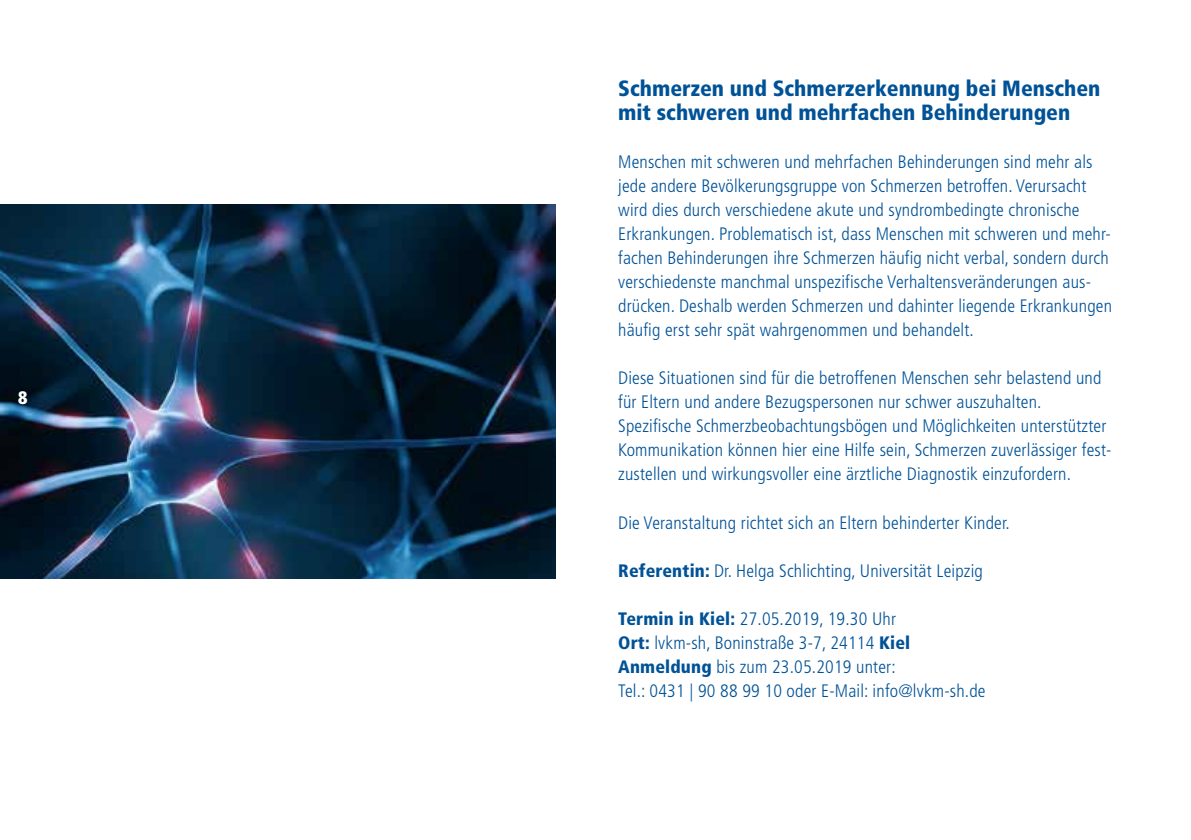
<style>
.page{position:relative;width:1191px;height:840px;background:#fff}
.page>*{position:absolute;margin:0;border:0;box-sizing:border-box;transform-origin:0 0}
.t1{font:900 condensed 22px/24px "Frutiger";color:#005297}
.t2{font:300 condensed 18px/24px "Frutiger";letter-spacing:.01em;color:#005297}
.t3{font:900 condensed 18px "Frutiger";color:#fff}
.s1{font-weight:900}
</style>
<div class="page">
<img style="left:0;top:204px;width:556px;height:374px">
<p class="t3" style="left:18px;top:386px;width:11px">8</p>
<p class="t1" style="left:618px;top:76px;width:484px">Schmerzen und Schmerzerkennung bei Menschen mit schweren und mehrfachen Behinderungen</p>
<p class="t2" style="left:618px;top:150px;width:495px">Menschen mit schweren und mehrfachen Behinderungen sind mehr als jede andere Bevölkerungsgruppe von Schmerzen betroffen. Verursacht wird dies durch verschiedene akute und syndrombedingte chronische Erkrankungen. Problematisch ist, dass Menschen mit schweren und mehr&shy;fachen Behinderungen ihre Schmerzen häufig nicht verbal, sondern durch verschiedenste manchmal unspezifische Verhaltensveränderungen aus&shy;drücken. Deshalb werden Schmerzen und dahinter liegende Erkrankungen häufig erst sehr spät wahrgenommen und behandelt.</p>
<p class="t2" style="left:618px;top:366px;width:495px">Diese Situationen sind für die betroffenen Menschen sehr belastend und für Eltern und andere Bezugspersonen nur schwer auszuhalten.<br>Spezifische Schmerzbeobachtungsbögen und Möglichkeiten unterstützter Kommunikation können hier eine Hilfe sein, Schmerzen zuverlässiger fest&shy;zustellen und wirkungsvoller eine ärztliche Diagnostik einzufordern.</p>
<p class="t2" style="left:618px;top:510px;width:393px">Die Veranstaltung richtet sich an Eltern behinderter Kinder.</p>
<p class="t2" style="left:618px;top:558px;width:366px"><span class="s1">Referentin:</span> Dr. Helga Schlichting, Universität Leipzig</p>
<p class="t2" style="left:618px;top:606px;width:369px"><span class="s1">Termin in Kiel:</span> 27.05.2019, 19.30 Uhr<br><span class="s1">Ort:</span> lvkm-sh, Boninstraße 3-7, 24114 <span class="s1">Kiel Anmeldung</span> bis zum 23.05.2019 unter:<br>Tel.: 0431 | 90 88 99 10 oder E-Mail: info@lvkm-sh.de</p>
</div>
